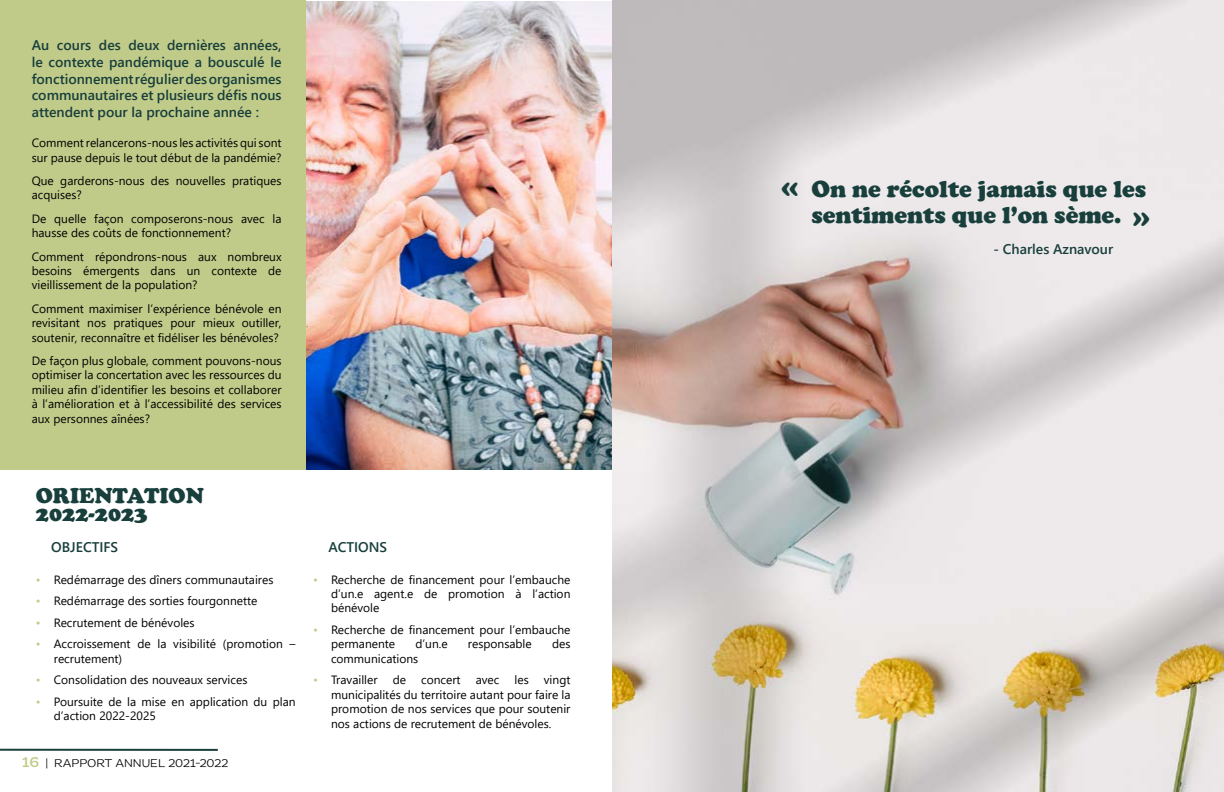
<style>
.page{position:relative;width:1224px;height:792px;background:#fff}
.page>*{position:absolute;margin:0;border:0;box-sizing:border-box;transform-origin:0 0}
.t1{font:900 31px "Cooper";color:#183f3c}
.t2{font:900 24px/26px "Cooper";color:#183f3c}
.t3{font:900 22px/18px "Cooper";color:#183f3c}
.t4{font:600 14px/16.8px "Segoe UI";color:#183f3c;text-align:justify}
.t5{font:12px/14.4px "Segoe UI";color:#000}
.t6{font:12px "Marigny";color:#000}
.s1{color:#c1cb89}
.s2{font-weight:500;font-size:15px;color:#c1cb89}
</style>
<div class="page">
<hr style="left:0;top:749px;width:218px;height:2px;background:#183f3c">
<div style="left:0;top:0;width:306px;height:469px;background:#c1cb89"></div>
<img style="left:306px;top:1px;width:306px;height:468px">
<img style="left:612px;top:0;width:612px;height:792px">
<p class="t4" style="left:32px;top:35px;width:251px">Au cours des deux dernières années, le contexte pandémique a bousculé le fonctionnement régulier des organismes communautaires et plusieurs défis nous attendent pour la prochaine année :</p>
<p class="t5" style="left:32px;top:135px;width:251px">Comment relancerons-nous les activités qui sont sur pause depuis le tout début de la pandémie?</p>
<p class="t5" style="left:32px;top:172px;width:251px">Que garderons-nous des nouvelles pratiques acquises?</p>
<p class="t5" style="left:32px;top:210px;width:251px">De quelle façon composerons-nous avec la hausse des coûts de fonctionnement?</p>
<p class="t5" style="left:32px;top:248px;width:251px;text-align:justify">Comment répondrons-nous aux nombreux besoins émergents dans un contexte de vieillissement de la population?</p>
<p class="t5" style="left:32px;top:300px;width:251px;text-align:justify">Comment maximiser l’expérience bénévole en revisitant nos pratiques pour mieux outiller, soutenir, reconnaître et fidéliser les bénévoles?</p>
<p class="t5" style="left:32px;top:352px;width:251px;text-align:justify">De façon plus globale, comment pouvons-nous optimiser la concertation avec les ressources du milieu afin d’identifier les besoins et collaborer à l’amélioration et à l’accessibilité des services aux personnes aînées?</p>
<h3 class="t3" style="left:36px;top:486px;width:170px">ORIENTATION<br>2022-2023</h3>
<p class="t4" style="left:51px;top:538px;width:68px">OBJECTIFS</p>
<p class="t5" style="left:36px;top:571px;width:239px"><span class="s1">•</span> Redémarrage des dîners communautaires</p>
<p class="t5" style="left:36px;top:593px;width:223px"><span class="s1">•</span> Redémarrage des sorties fourgonnette</p>
<p class="t5" style="left:36px;top:614px;width:160px"><span class="s1">•</span> Recrutement de bénévoles</p>
<p class="t5" style="left:54px;top:636px;width:243px;text-indent:-18px"><span class="s1">•</span> Accroissement de la visibilité (promotion – recrutement)</p>
<p class="t5" style="left:36px;top:672px;width:213px"><span class="s1">•</span> Consolidation des nouveaux services</p>
<p class="t5" style="left:54px;top:693px;width:243px;text-indent:-18px"><span class="s1">•</span> Poursuite de la mise en application du plan d’action 2022-2025</p>
<p class="t6" style="left:22px;top:756px;width:208px"><span class="s2">16</span> | RAPPORT ANNUEL 2021-2022</p>
<p class="t4" style="left:328px;top:538px;width:60px">ACTIONS</p>
<p class="t5" style="left:331px;top:571px;width:241px;text-align:justify;text-indent:-18px"><span class="s1">•</span> Recherche de financement pour l’embauche d’un.e agent.e de promotion à l’action bénévole</p>
<p class="t5" style="left:331px;top:621px;width:241px;text-indent:-18px"><span class="s1">•</span> Recherche de financement pour l’embauche permanente</p>
<p class="t5" style="left:415px;top:636px;width:34px">d’un.e</p>
<p class="t5" style="left:468px;top:636px;width:65px">responsable</p>
<p class="t5" style="left:552px;top:636px;width:20px">des</p>
<p class="t5" style="left:331px;top:650px;width:89px">communications</p>
<p class="t5" style="left:313px;top:672px;width:66px"><span class="s1">•</span> Travailler</p>
<p class="t5" style="left:393px;top:672px;width:15px">de</p>
<p class="t5" style="left:421px;top:672px;width:41px">concert</p>
<p class="t5" style="left:476px;top:672px;width:25px">avec</p>
<p class="t5" style="left:515px;top:672px;width:16px">les</p>
<p class="t5" style="left:331px;top:672px;width:241px;text-align:justify;text-indent:213px">vingt municipalités du territoire autant pour faire la promotion de nos services que pour soutenir nos actions de recrutement de bénévoles.</p>
<h1 class="t1" style="left:781px;top:169px;width:18px">«</h1>
<h2 class="t2" style="left:811px;top:176px;width:336px">On ne récolte jamais que les sentiments que l’on sème.</h2>
<h1 class="t1" style="left:1133px;top:199px;width:18px">»</h1>
<p class="t4" style="left:993px;top:239px;width:121px">- Charles Aznavour</p>
</div>
